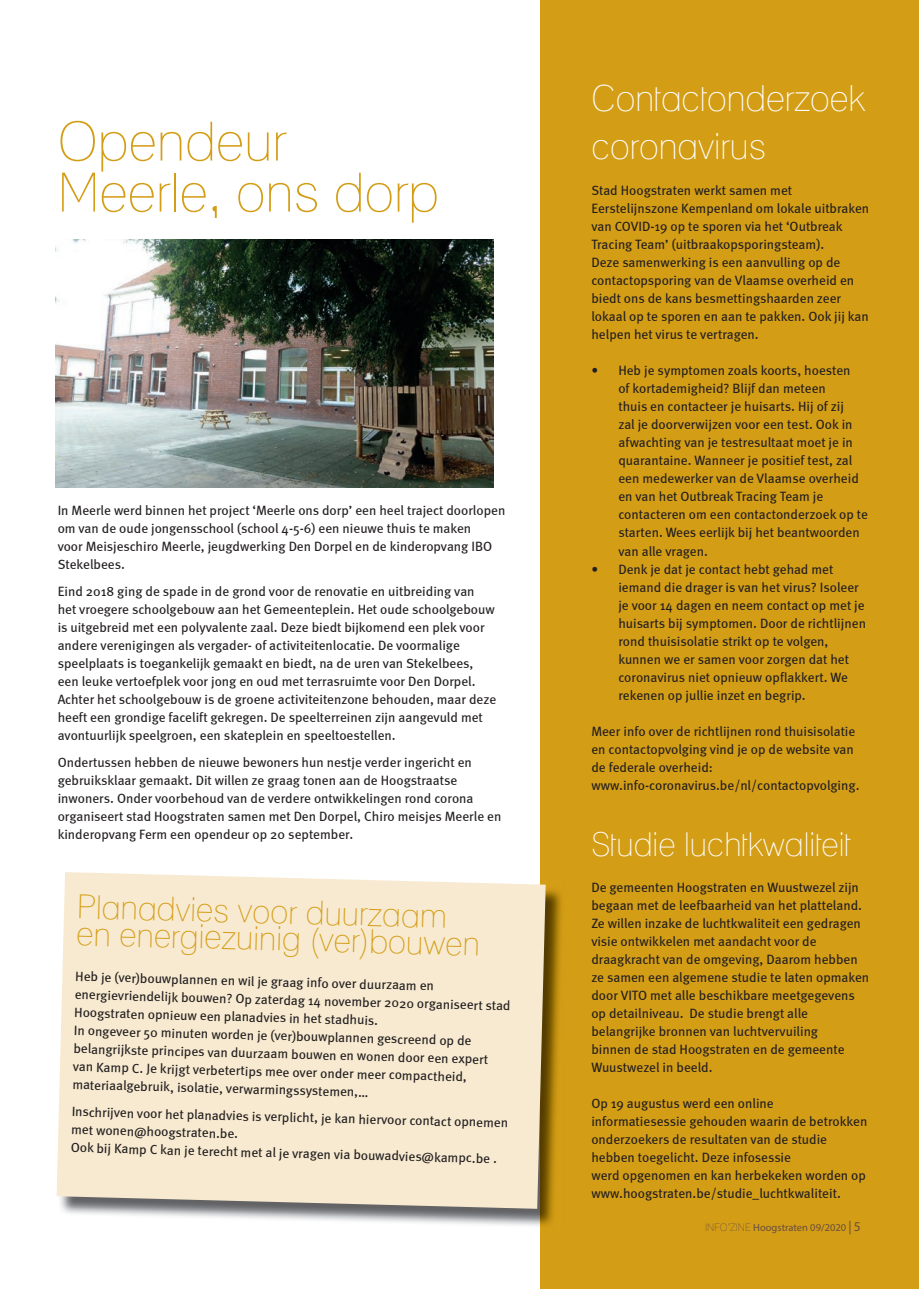
<style>
.page{position:relative;width:919px;height:1289px;background:#fff}
.page>*{position:absolute;margin:0;border:0;box-sizing:border-box;transform-origin:0 0}
.t1{font:condensed 54px/51px "Lane";color:#d49d16}
.t2{font:condensed 36px/48px "Lane";color:#fff}
.t3{font:condensed 33px/26.8px "Lane";color:#d49d16}
.t4{font:condensed 33px "Lane";color:#fff}
.t5{font:13.5px/18px "Meta";color:#231f20}
.t6{font:10.5px "Myriad Pro";color:#674e3f}
.s1{font-family:"Lane";font-stretch:condensed}
.s2{font-size:13.5px}
</style>
<div class="page">
<div style="left:540px;top:0;width:378px;height:1288px;background:#d49d16"></div>
<img style="left:62px;top:884px;width:500px;height:342px">
<div style="left:57px;top:872px;width:488px;height:336px;background:#f7ead0"></div>
<img style="left:55px;top:240px;width:438px;height:248px">
<h1 class="t1" style="left:58px;top:115px;width:383px">Opendeur<br>Meerle, ons dorp</h1>
<p class="t5" style="left:58px;top:501px;width:449px">In Meerle werd binnen het project ‘Meerle ons dorp’ een heel traject doorlopen om van de oude jongensschool (school 4-5-6) een nieuwe thuis te maken<br>voor Meisjeschiro Meerle, jeugdwerking Den Dorpel en de kinderopvang IBO Stekelbees.</p>
<p class="t5" style="left:58px;top:582px;width:440px">Eind 2018 ging de spade in de grond voor de renovatie en uitbreiding van het vroegere schoolgebouw aan het Gemeenteplein. Het oude schoolgebouw is uitgebreid met een polyvalente zaal. Deze biedt bijkomend een plek voor andere verenigingen als vergader- of activiteitenlocatie. De voormalige speelplaats is toegankelijk gemaakt en biedt, na de uren van Stekelbees, een leuke vertoefplek voor jong en oud met terrasruimte voor Den Dorpel.<br>Achter het schoolgebouw is de groene activiteitenzone behouden, maar deze heeft een grondige facelift gekregen. De speelterreinen zijn aangevuld met avontuurlijk speelgroen, een skateplein en speeltoestellen.</p>
<p class="t5" style="left:58px;top:753px;width:445px">Ondertussen hebben de nieuwe bewoners hun nestje verder ingericht en gebruiksklaar gemaakt. Dit willen ze graag tonen aan de Hoogstraatse inwoners. Onder voorbehoud van de verdere ontwikkelingen rond corona organiseert stad Hoogstraten samen met Den Dorpel, Chiro meisjes Meerle en kinderopvang Ferm een opendeur op 20 september.</p>
<h3 class="t3" style="left:78px;top:891px;width:405px;rotate:2deg">Planadvies voor duurzaam en energiezuinig (ver)bouwen</h3>
<p class="t5" style="left:76px;top:965px;width:437px;rotate:2deg">Heb je (ver)bouwplannen en wil je graag info over duurzaam en energievriendelijk bouwen? Op zaterdag 14 november 2020 organiseert stad Hoogstraten opnieuw een planadvies in het stadhuis.<br>In ongeveer 50 minuten worden je (ver)bouwplannen gescreend op de belangrijkste principes van duurzaam bouwen en wonen door een expert van Kamp C. Je krijgt verbetertips mee over onder meer compactheid, materiaalgebruik, isolatie, verwarmingssystemen,…</p>
<p class="t5" style="left:72px;top:1099px;width:438px;line-height:19px;rotate:2deg">Inschrijven voor het planadvies is verplicht, je kan hiervoor contact opnemen met wonen@hoogstraten.be.</p>
<p class="t5" style="left:71px;top:1136px;width:428px;rotate:2deg">Ook bij Kamp C kan je terecht met al je vragen via bouwadvies@kampc.be .</p>
<h2 class="t2" style="left:591px;top:74px;width:275px">Contactonderzoek coronavirus</h2>
<p class="t5" style="left:591px;top:181px;width:279px">Stad Hoogstraten werkt samen met Eerstelijnszone Kempenland om lokale uitbraken van COVID-19 op te sporen via het ‘Outbreak Tracing Team’ (uitbraakopsporingsteam).<br>Deze samenwerking is een aanvulling op de contactopsporing van de Vlaamse overheid en biedt ons de kans besmettingshaarden zeer lokaal op te sporen en aan te pakken. Ook jij kan helpen het virus te vertragen.</p>
<p class="t5" style="left:618px;top:361px;width:251px;text-indent:-27px">• Heb je symptomen zoals koorts, hoesten<br>of kortademigheid? Blijf dan meteen<br>thuis en contacteer je huisarts. Hij of zij<br>zal je doorverwijzen voor een test. Ook in afwachting van je testresultaat moet je in quarantaine. Wanneer je positief test, zal een medewerker van de Vlaamse overheid en van het Outbreak Tracing Team je contacteren om een contactonderzoek op te starten. Wees eerlijk bij het beantwoorden van alle vragen.</p>
<p class="t5" style="left:618px;top:559px;width:249px;text-indent:-27px">• Denk je dat je contact hebt gehad met iemand die drager is van het virus? Isoleer je voor 14 dagen en neem contact op met je huisarts bij symptomen. Door de richtlijnen rond thuisisolatie strikt op te volgen, kunnen we er samen voor zorgen dat het coronavirus niet opnieuw opflakkert. We rekenen op jullie inzet en begrip.</p>
<p class="t5" style="left:591px;top:721px;width:269px">Meer info over de richtlijnen rond thuisisolatie en contactopvolging vind je op de website van de federale overheid: www.info-coronavirus.be/nl/contactopvolging.</p>
<h3 class="t4" style="left:591px;top:824px;width:261px">Studie luchtkwaliteit</h3>
<p class="t5" style="left:591px;top:877px;width:279px">De gemeenten Hoogstraten en Wuustwezel zijn begaan met de leefbaarheid van het platteland.<br>Ze willen inzake de luchtkwaliteit een gedragen visie ontwikkelen met aandacht voor de draagkracht van de omgeving, Daarom hebben ze samen een algemene studie te laten opmaken door VITO met alle beschikbare meetgegevens op detailniveau. De studie brengt alle belangrijke bronnen van luchtvervuiling<br>binnen de stad Hoogstraten en de gemeente Wuustwezel in beeld.</p>
<p class="t5" style="left:591px;top:1093px;width:277px">Op 19 augustus werd een online informatiesessie gehouden waarin de betrokken onderzoekers de resultaten van de studie hebben toegelicht. Deze infosessie<br>werd opgenomen en kan herbekeken worden op www.hoogstraten.be/studie_luchtkwaliteit.</p>
<p class="t6" style="left:705px;top:1220px;width:157px"><span class="s1">INFO’ZINE</span> Hoogstraten 09/2020 <span class="s2">| 5</span></p>
</div>
